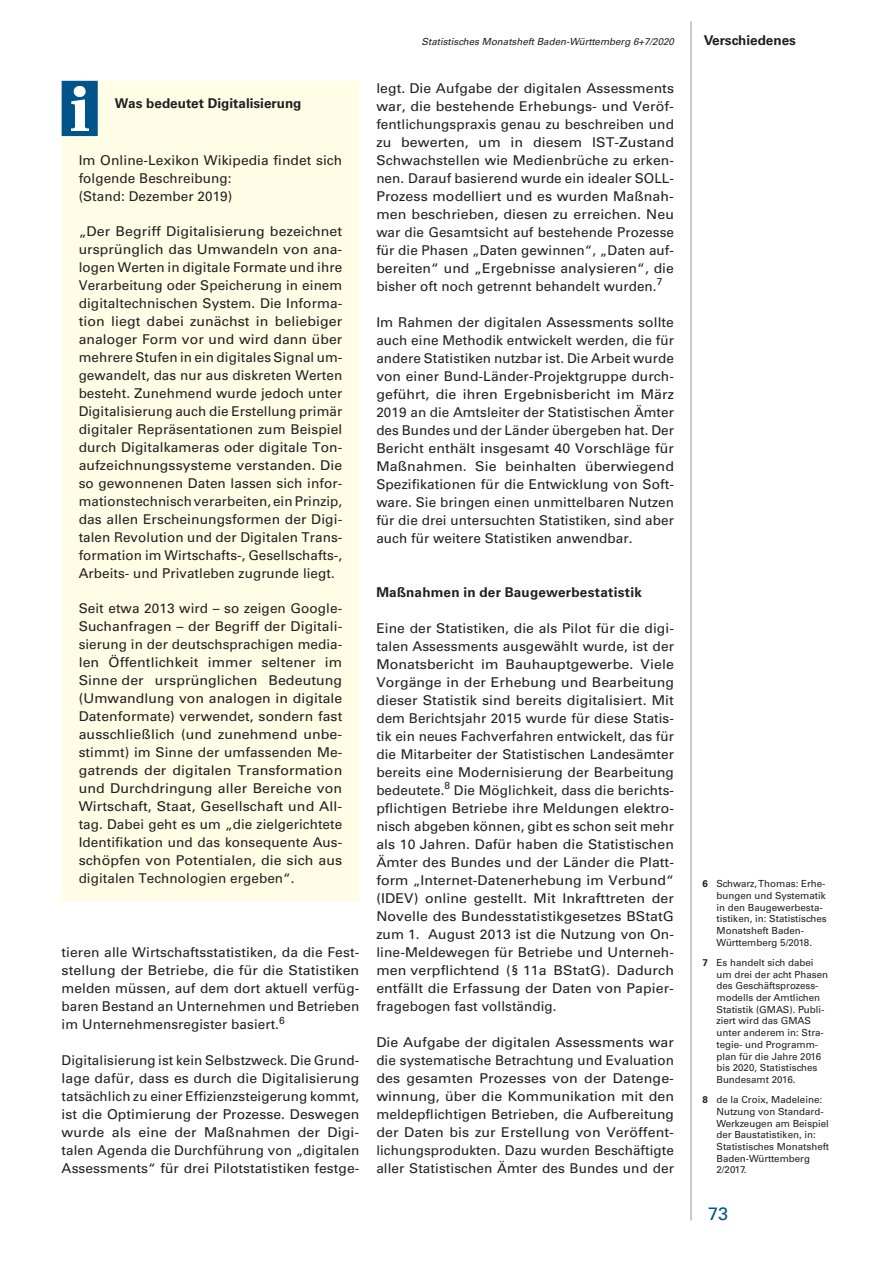
<style>
.page{position:relative;width:893px;height:1263px;background:#fff}
.page>*{position:absolute;margin:0;border:0;box-sizing:border-box;transform-origin:0 0}
.t1{font:18px "Univers";color:#01548a}
.t2{font:13.5px/18px "Univers";letter-spacing:.005em;color:#231f20;text-align:justify}
.t3{font:13.5px/18px "Univers";letter-spacing:.005em;color:#231f20;text-align:justify;scale:1.05 1}
.t4{font:700 13.5px "Univers";color:#231f20}
.t5{font:9.75px/11.7px "Univers";color:#231f20}
.t6{font:italic 9.75px "Univers";color:#231f20}
.s1{font-weight:700}
</style>
<div class="page">
<hr style="left:691px;top:21px;width:1px;height:1199px;background:#939598">
<div style="left:62px;top:81px;width:297px;height:821px;background:#fffde5"></div>
<div style="left:62px;top:81px;width:36px;height:55px;background:#01548a;border:2px solid #01548a"></div>
<img style="left:71px;top:86px;width:17px;height:44px">
<p class="t4" style="left:115px;top:96px;width:188px">Was bedeutet Digitalisierung</p>
<p class="t2" style="left:79px;top:151px;width:265px;text-align:left">Im Online-Lexikon Wikipedia findet sich folgende Beschreibung:<br>(Stand: Dezember 2019)</p>
<p class="t3" style="left:79px;top:222px;width:253px">„Der Begriff Digitalisierung bezeichnet ursprünglich das Umwandeln von ana&shy;logen Werten in digitale Formate und ihre Verarbeitung oder Speicherung in einem digitaltechnischen System. Die Informa&shy;tion liegt dabei zunächst in beliebiger analoger Form vor und wird dann über mehrere Stufen in ein digitales Signal um&shy;gewandelt, das nur aus diskreten Werten besteht. Zunehmend wurde jedoch unter Digitalisierung auch die Erstellung primär digitaler Repräsentationen zum Beispiel durch Digitalkameras oder digitale Ton&shy;aufzeichnungssysteme verstanden. Die so gewonnenen Daten lassen sich infor&shy;mationstechnisch verarbeiten, ein Prinzip, das allen Erscheinungsformen der Digi&shy;talen Revolution und der Digitalen Trans&shy;formation im Wirtschafts-, Gesellschafts-, Arbeits- und Privatleben zugrunde liegt.</p>
<p class="t2" style="left:79px;top:599px;width:265px">Seit etwa 2013 wird – so zeigen Google-Suchanfragen – der Begriff der Digitali&shy;sierung in der deutschsprachigen media&shy;len Öffentlichkeit immer seltener im Sinne der ursprünglichen Bedeutung (Umwandlung von analogen in digitale Datenformate) verwendet, sondern fast ausschließlich (und zunehmend unbe&shy;stimmt) im Sinne der umfassenden Me&shy;gatrends der digitalen Transformation und Durchdringung aller Bereiche von Wirtschaft, Staat, Gesellschaft und All&shy;tag. Dabei geht es um „die zielgerichtete Identifikation und das konsequente Aus&shy;schöpfen von Potentialen, die sich aus digitalen Technologien ergeben“.</p>
<p class="t2" style="left:62px;top:943px;width:299px">tieren alle Wirtschaftsstatistiken, da die Fest&shy;stellung der Betriebe, die für die Statistiken melden müssen, auf dem dort aktuell verfüg&shy;baren Bestand an Unternehmen und Betrieben im Unternehmensregister basiert.<sup>6</sup></p>
<p class="t2" style="left:62px;top:1051px;width:299px">Digitalisierung ist kein Selbstzweck. Die Grund&shy;lage dafür, dass es durch die Digitalisierung tatsächlich zu einer Effizienzsteigerung kommt, ist die Optimierung der Prozesse. Deswegen wurde als eine der Maßnahmen der Digi&shy;talen Agenda die Durchführung von „digitalen Assessments“ für drei Pilotstatistiken festge-</p>
<p class="t6" style="left:422px;top:35px;width:254px">Statistisches Monatsheft Baden-Württemberg 6+7/2020</p>
<p class="t4" style="left:704px;top:32px;width:94px">Verschiedenes</p>
<p class="t2" style="left:376px;top:79px;width:299px">legt. Die Aufgabe der digitalen Assessments war, die bestehende Erhebungs- und Veröf&shy;fentlichungspraxis genau zu beschreiben und zu bewerten, um in diesem IST-Zustand Schwachstellen wie Medienbrüche zu erken&shy;nen. Darauf basierend wurde ein idealer SOLL-Prozess modelliert und es wurden Maßnah&shy;men beschrieben, diesen zu erreichen. Neu war die Gesamtsicht auf bestehende Prozesse für die Phasen „Daten gewinnen“, „Daten auf&shy;bereiten“ und „Ergebnisse analysieren“, die bisher oft noch getrennt behandelt wurden.<sup>7</sup></p>
<p class="t2" style="left:376px;top:313px;width:299px">Im Rahmen der digitalen Assessments sollte auch eine Methodik entwickelt werden, die für andere Statistiken nutzbar ist. Die Arbeit wurde von einer Bund-Länder-Projektgruppe durch&shy;geführt, die ihren Ergebnisbericht im März 2019 an die Amtsleiter der Statistischen Ämter des Bundes und der Länder übergeben hat. Der Bericht enthält insgesamt 40 Vorschläge für Maßnahmen. Sie beinhalten überwiegend Spezifikationen für die Entwicklung von Soft&shy;ware. Sie bringen einen unmittelbaren Nutzen für die drei untersuchten Statistiken, sind aber auch für weitere Statistiken anwendbar.</p>
<p class="t4" style="left:376px;top:584px;width:267px">Maßnahmen in der Baugewerbestatistik</p>
<p class="t2" style="left:376px;top:619px;width:299px">Eine der Statistiken, die als Pilot für die digi&shy;talen Assessments ausgewählt wurde, ist der Monatsbericht im Bauhauptgewerbe. Viele Vorgänge in der Erhebung und Bearbeitung dieser Statistik sind bereits digitalisiert. Mit dem Berichtsjahr 2015 wurde für diese Statis&shy;tik ein neues Fachverfahren entwickelt, das für die Mitarbeiter der Statistischen Landesämter bereits eine Modernisierung der Bearbeitung bedeutete.<sup>8</sup> Die Möglichkeit, dass die berichts&shy;pflichtigen Betriebe ihre Meldungen elektro&shy;nisch abgeben können, gibt es schon seit mehr als 10 Jahren. Dafür haben die Statistischen Ämter des Bundes und der Länder die Platt&shy;form „Internet-Datenerhebung im Verbund“ (IDEV) online gestellt. Mit Inkrafttreten der Novelle des Bundesstatistikgesetzes BStatG zum 1. August 2013 ist die Nutzung von On&shy;line-Meldewegen für Betriebe und Unterneh&shy;men verpflichtend (§ 11a BStatG). Dadurch entfällt die Erfassung der Daten von Papier&shy;fragebogen fast vollständig.</p>
<p class="t3" style="left:376px;top:1033px;width:285px">Die Aufgabe der digitalen Assessments war die systematische Betrachtung und Evaluation des gesamten Prozesses von der Datenge&shy;winnung, über die Kommunikation mit den meldepflichtigen Betrieben, die Aufbereitung der Daten bis zur Erstellung von Veröffent&shy;lichungsprodukten. Dazu wurden Beschäftigte aller Statistischen Ämter des Bundes und der</p>
<p class="t5" style="left:716px;top:878px;width:112px;text-indent:-14px"><span class="s1">6</span> Schwarz, Thomas: Erhe&shy;bungen und Systematik in den Baugewerbesta&shy;tistiken, in: Statistisches<br>Monatsheft Baden-<br>Württemberg 5/2018.</p>
<p class="t5" style="left:716px;top:957px;width:113px;text-indent:-14px"><span class="s1">7</span> Es handelt sich dabei um drei der acht Phasen des Geschäftsprozess&shy;modells der Amtlichen<br>Statistik (GMAS). Publi&shy;ziert wird das GMAS unter anderem in: Stra&shy;tegie- und Programm&shy;plan für die Jahre 2016 bis 2020, Statistisches<br>Bundesamt 2016.</p>
<p class="t5" style="left:716px;top:1094px;width:114px;text-indent:-14px"><span class="s1">8</span> de la Croix, Madeleine:<br>Nutzung von Standard-<br>Werkzeugen am Beispiel der Baustatistiken, in:<br>Statistisches Monatsheft<br>Baden-Württemberg<br>2/2017.</p>
<h1 class="t1" style="left:708px;top:1203px;width:22px">73</h1>
</div>
